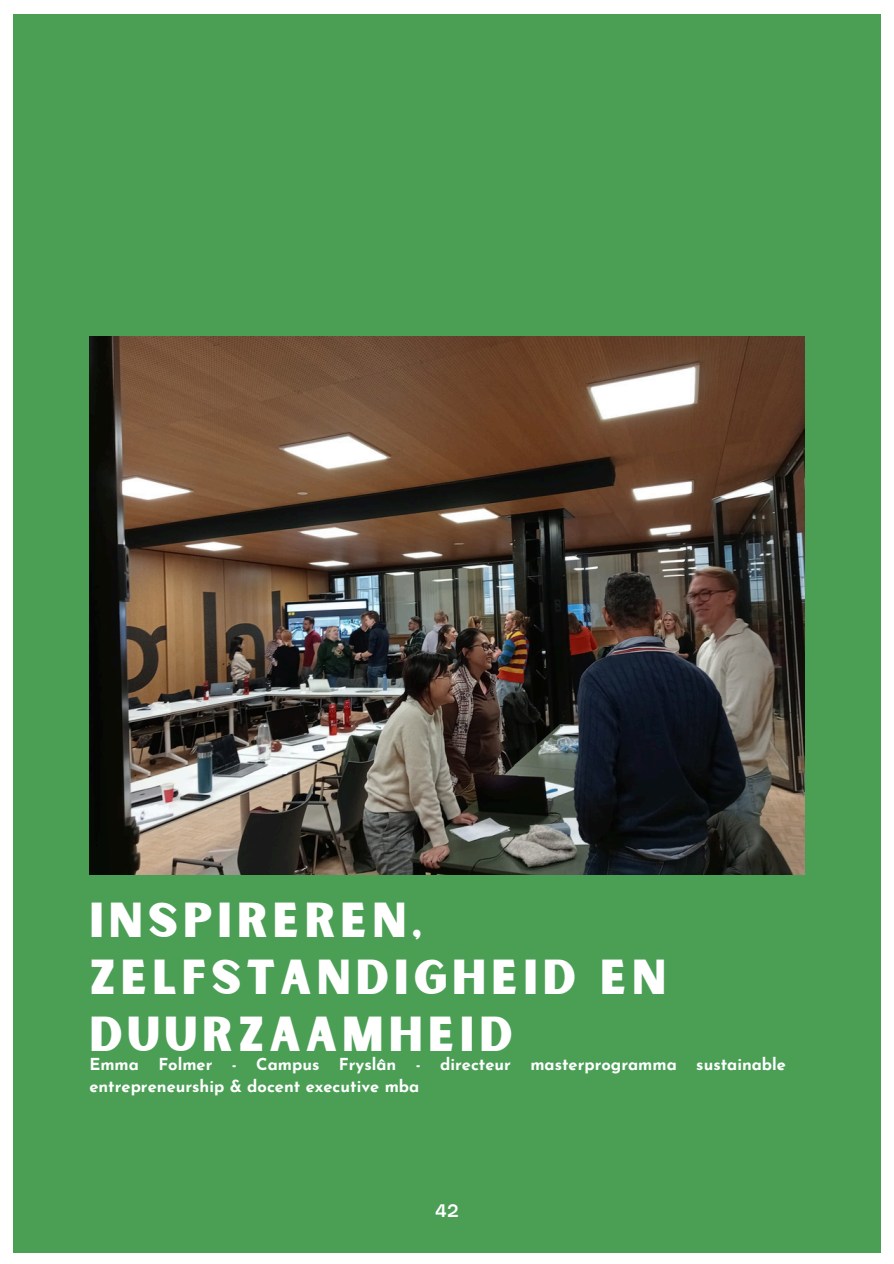
<style>
.page{position:relative;width:894px;height:1264px;background:#fff}
.page>*{position:absolute;margin:0;border:0;box-sizing:border-box;transform-origin:0 0}
.t1{font:46.95px/57px "Sunborn Sans One";letter-spacing:.105em;color:#fff}
.t2{font:18px "Poly Sans Median";color:#fff}
.t3{font:700 16.5px/22.5px "Josefin Sans";color:#fff}
</style>
<div class="page">
<div style="left:13px;top:14px;width:867px;height:1238px;background:#4a9f55"></div>
<img style="left:89px;top:337px;width:715px;height:537px">
<h1 class="t1" style="left:89px;top:894px;width:578px">INSPIREREN,<br>ZELFSTANDIGHEID EN<br>DUURZAAMHEID</h1>
<p class="t3" style="left:89px;top:1054px;width:698px">Emma Folmer - Campus Fryslân - directeur masterprogramma sustainable entrepreneurship &amp; docent executive mba</p>
<p class="t2" style="left:435px;top:1202px;width:25px">42</p>
</div>
